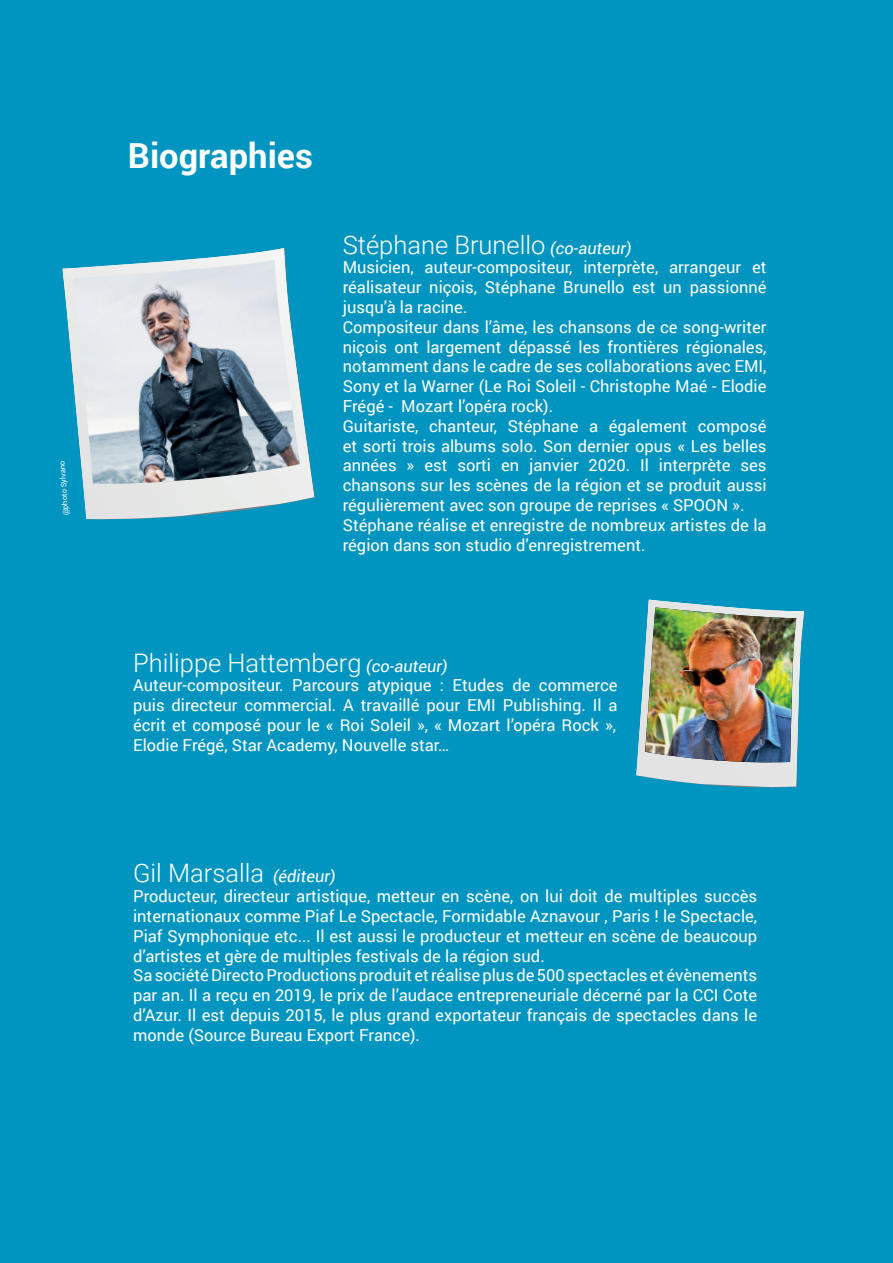
<style>
.page{position:relative;width:893px;height:1263px;background:#0095c0}
.page>*{position:absolute;margin:0;border:0;box-sizing:border-box;transform-origin:0 0}
.t1{font:700 34.5px "Roboto";color:#fff}
.t2{font:300 25.5px "Roboto";color:#fff}
.t3{font:16.5px/19.8px "Roboto";color:#fff}
.t4{font:7.5px "Roboto";color:#fff}
.s1{font-weight:400;font-size:16.5px}
</style>
<div class="page">
<svg style="left:63px;top:248px;width:251px;height:271px"></svg>
<img style="left:74px;top:260px;width:226px;height:224px">
<svg style="left:636px;top:600px;width:168px;height:188px"></svg>
<img style="left:645px;top:607px;width:151px;height:156px">
<p class="t4" style="left:60px;top:516px;width:56px;rotate:-94deg">@photo Sylvano</p>
<h1 class="t1" style="left:128px;top:131px;width:187px">Biographies</h1>
<h2 class="t2" style="left:343px;top:227px;width:290px">Stéphane Brunello <span class="s1">(co-auteur)</span></h2>
<p class="t3" style="left:343px;top:257px;width:425px">Musicien, auteur-compositeur, interprète, arrangeur et réalisateur niçois, Stéphane Brunello est un passionné jusqu’à la racine.<br>Compositeur dans l’âme, les chansons de ce song-writer niçois ont largement dépassé les frontières régionales, notamment dans le cadre de ses collaborations avec EMI, Sony et la Warner (Le Roi Soleil - Christophe Maé - Elodie Frégé - Mozart l’opéra rock).<br>Guitariste, chanteur, Stéphane a également composé et sorti trois albums solo. Son dernier opus « Les belles années » est sorti en janvier 2020. Il interprète ses chansons sur les scènes de la région et se produit aussi régulièrement avec son groupe de reprises « SPOON ».<br>Stéphane réalise et enregistre de nombreux artistes de la région dans son studio d’enregistrement.</p>
<h2 class="t2" style="left:133px;top:645px;width:316px">Philippe Hattemberg <span class="s1">(co-auteur)</span></h2>
<p class="t3" style="left:133px;top:675px;width:486px;text-align:justify">Auteur-compositeur. Parcours atypique : Etudes de commerce puis directeur commercial. A travaillé pour EMI Publishing. Il a écrit et composé pour le « Roi Soleil », « Mozart l’opéra Rock », Elodie Frégé, Star Academy, Nouvelle star…</p>
<h2 class="t2" style="left:133px;top:855px;width:203px">Gil Marsalla <span class="s1">(éditeur)</span></h2>
<p class="t3" style="left:133px;top:886px;width:626px">Producteur, directeur artistique, metteur en scène, on lui doit de multiples succès internationaux comme Piaf Le Spectacle, Formidable Aznavour , Paris ! le Spectacle, Piaf Symphonique etc... Il est aussi le producteur et metteur en scène de beaucoup d’artistes et gère de multiples festivals de la région sud.<br>Sa société Directo Productions produit et réalise plus de 500 spectacles et évènements par an. Il a reçu en 2019, le prix de l’audace entrepreneuriale décerné par la CCI Cote d’Azur. Il est depuis 2015, le plus grand exportateur français de spectacles dans le monde (Source Bureau Export France).</p>
</div>
